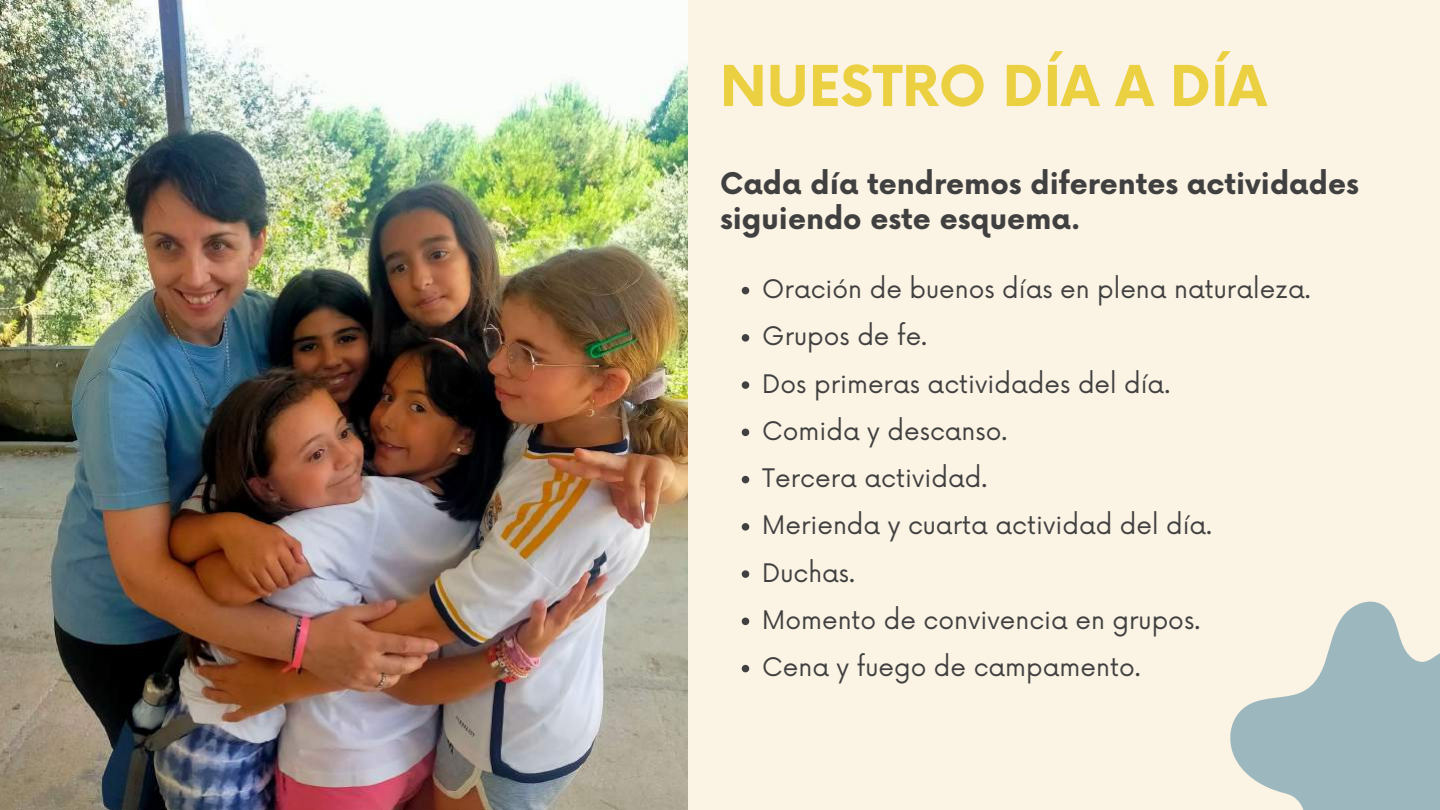
<style>
.page{position:relative;width:1440px;height:810px;background:#fbf3e4}
.page>*{position:absolute;margin:0;border:0;box-sizing:border-box;transform-origin:0 0}
.t1{font:700 54.9px "Now";color:#ebd142}
.t2{font:700 29.1px/34.6px "Now";color:#404040}
.t3{font:24.9px/47.2px "Now";color:#404040}
</style>
<div class="page">
<svg style="left:1230px;top:601px;width:210px;height:209px"></svg>
<img style="left:0;top:0;width:688px;height:810px">
<svg style="left:742px;top:287px;width:7px;height:7px"></svg>
<svg style="left:742px;top:334px;width:7px;height:8px"></svg>
<svg style="left:742px;top:381px;width:7px;height:8px"></svg>
<svg style="left:742px;top:429px;width:7px;height:7px"></svg>
<svg style="left:742px;top:476px;width:7px;height:7px"></svg>
<svg style="left:742px;top:523px;width:7px;height:8px"></svg>
<svg style="left:742px;top:570px;width:7px;height:8px"></svg>
<svg style="left:742px;top:618px;width:7px;height:7px"></svg>
<svg style="left:742px;top:665px;width:7px;height:7px"></svg>
<h1 class="t1" style="left:720px;top:57px;width:548px">NUESTRO DÍA A DÍA</h1>
<p class="t2" style="left:720px;top:168px;width:640px">Cada día tendremos diferentes actividades siguiendo este esquema.</p>
<p class="t3" style="left:762px;top:267px;width:550px">Oración de buenos días en plena naturaleza.<br>Grupos de fe.<br>Dos primeras actividades del día.<br>Comida y descanso.<br>Tercera actividad.<br>Merienda y cuarta actividad del día.<br>Duchas.<br>Momento de convivencia en grupos.<br>Cena y fuego de campamento.</p>
</div>
